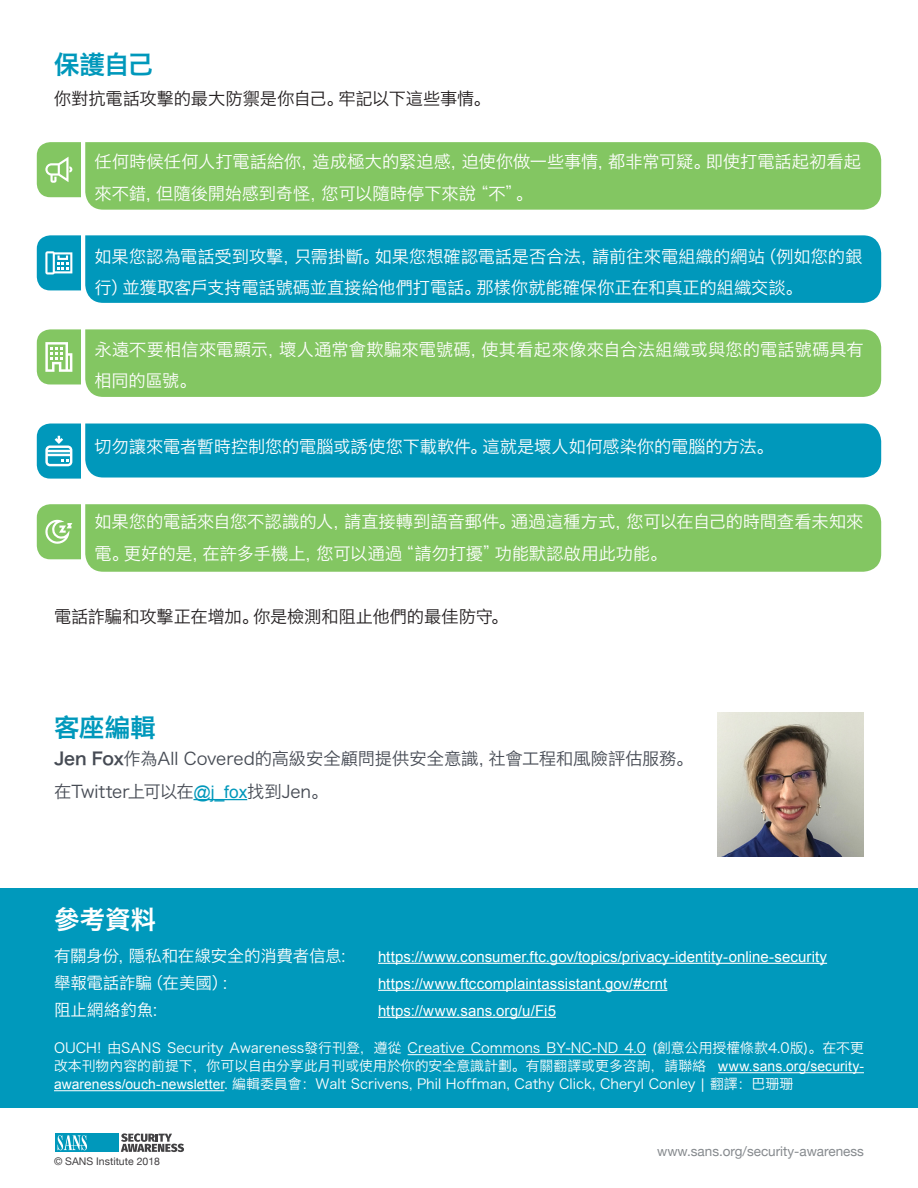
<style>
.page{position:relative;width:918px;height:1188px;background:#fff}
.page>*{position:absolute;margin:0;border:0;box-sizing:border-box;transform-origin:0 0}
.MainText{font:25.5px "Hiragino Sans GB W6";letter-spacing:-.01em;color:#0098bb}
.t1{font:25.5px "Hiragino Sans GB W6";color:#fff}
.indents{font:17.25px/31.5px "Hiragino Sans GB W3";letter-spacing:-.005em;color:#fff}
.MainText-2{font:17.25px/33px "Hiragino Sans GB W3";letter-spacing:-.005em;color:#464b54}
.MainText-3{font:17.25px "Hiragino Sans GB W3";letter-spacing:-.01em;color:#231f20}
.t2{font:16.5px "Hiragino Sans GB W3";letter-spacing:-.005em;color:#fff}
.t3{font:15px "Arial";letter-spacing:.005em;color:#fff}
.t4{font:13.8px "Hiragino Sans GB W3";color:#fff}
.t5{font:13.8px "Arial";letter-spacing:.01em;color:#fff}
.t6{font:13.5px "Helvetica Neue";color:#868a8e}
.t7{font:10.5px "Helvetica Neue";color:#413f41}
.s1{font-family:"Hiragino Sans GB W6"}
.s2{font-family:"Arial";color:#0098bb}
.s3{font-family:"Arial"}
</style>
<div class="page">
<div style="left:85px;top:142px;width:796px;height:68px;background:#83c662"></div>
<div style="left:85px;top:235px;width:796px;height:68px;background:#0098bb"></div>
<div style="left:85px;top:329px;width:796px;height:68px;background:#83c662"></div>
<div style="left:85px;top:504px;width:796px;height:68px;background:#83c662"></div>
<svg style="left:37px;top:142px;width:44px;height:55px;background:#91cc74"></svg>
<svg style="left:37px;top:235px;width:44px;height:55px;background:#29a8c5"></svg>
<svg style="left:37px;top:329px;width:44px;height:55px;background:#9cd181"></svg>
<svg style="left:37px;top:504px;width:44px;height:55px;background:#92cd76"></svg>
<div style="left:37px;top:424px;width:844px;height:55px;background:#0098bb"></div>
<svg style="left:121px;top:1133px;width:63px;height:19px"></svg>
<div style="left:56px;top:1133px;width:63px;height:19px;background:#0098bb"></div>
<svg style="left:58px;top:1135px;width:29px;height:15px"></svg>
<div style="left:0;top:889px;width:918px;height:219px;background:#0099bc"></div>
<hr style="left:378px;top:963px;width:449px;height:1px;background:#fff">
<hr style="left:378px;top:990px;width:289px;height:1px;background:#fff">
<hr style="left:378px;top:1017px;width:178px;height:1px;background:#fff">
<hr style="left:408px;top:1054px;width:238px;height:1px;background:#fff">
<hr style="left:718px;top:1072px;width:146px;height:1px;background:#fff">
<hr style="left:54px;top:1090px;width:170px;height:1px;background:#fff">
<hr style="left:193px;top:799px;width:54px;height:1px;background:#0098bb">
<img style="left:718px;top:713px;width:146px;height:143px">
<p class="MainText" style="left:54px;top:48px;width:101px">保護自己</p>
<p class="MainText-3" style="left:54px;top:88px;width:291px">你對抗電話攻擊的最大防禦是你自己。</p>
<p class="MainText-3" style="left:339px;top:88px;width:154px">牢記以下這些事情。</p>
<p class="indents" style="left:94px;top:146px;width:225px">任何時候任何人打電話給你，</p>
<p class="indents" style="left:312px;top:146px;width:157px">造成極大的緊迫感，</p>
<p class="indents" style="left:706px;top:146px;width:157px">即使打電話起初看起</p>
<p class="indents" style="left:462px;top:146px;width:154px">迫使你做一些事情，</p>
<p class="indents" style="left:608px;top:146px;width:104px">都非常可疑。</p>
<p class="indents" style="left:94px;top:177px;width:70px">來不錯，</p>
<p class="indents" style="left:156px;top:177px;width:173px">但隨後開始感到奇怪，</p>
<p class="indents" style="left:321px;top:177px;width:156px">您可以隨時停下來說</p>
<p class="indents" style="left:471px;top:177px;width:63px">“不。“</p>
<p class="indents" style="left:94px;top:240px;width:208px">如果您認為電話受到攻擊，</p>
<p class="indents" style="left:375px;top:240px;width:225px">如果您想確認電話是否合法，</p>
<p class="indents" style="left:294px;top:240px;width:87px">只需掛斷。</p>
<p class="indents" style="left:592px;top:240px;width:175px">請前往來電組織的網站</p>
<p class="indents" style="left:760px;top:240px;width:104px">（例如您的銀</p>
<p class="indents" style="left:123px;top:272px;width:360px">並獲取客戶支持電話號碼並直接給他們打電話。</p>
<p class="indents" style="left:476px;top:272px;width:328px">那樣你就能確保你正在和真正的組織交談。</p>
<p class="indents" style="left:94px;top:272px;width:35px">行）</p>
<p class="indents" style="left:94px;top:333px;width:192px">永遠不要相信來電顯示，相同的區號。</p>
<p class="indents" style="left:482px;top:333px;width:384px">使其看起來像來自合法組織或與您的電話號碼具有</p>
<p class="indents" style="left:279px;top:333px;width:210px">壞人通常會欺騙來電號碼，</p>
<p class="indents" style="left:483px;top:431px;width:293px">這就是壞人如何感染你的電腦的方法。</p>
<p class="indents" style="left:94px;top:431px;width:394px">切勿讓來電者暫時控制您的電腦或誘使您下載軟件。</p>
<p class="indents" style="left:94px;top:506px;width:257px">如果您的電話來自您不認識的人，</p>
<p class="indents" style="left:511px;top:506px;width:123px">通過這種方式，</p>
<p class="indents" style="left:344px;top:506px;width:173px">請直接轉到語音郵件。</p>
<p class="indents" style="left:626px;top:506px;width:238px">您可以在自己的時間查看未知來</p>
<p class="indents" style="left:202px;top:537px;width:122px">在許多手機上，</p>
<p class="indents" style="left:124px;top:537px;width:87px">更好的是，</p>
<p class="indents" style="left:94px;top:537px;width:36px">電。</p>
<p class="indents" style="left:397px;top:537px;width:105px">“請勿打擾”</p>
<p class="indents" style="left:316px;top:537px;width:88px">您可以通過</p>
<p class="indents" style="left:495px;top:537px;width:174px">功能默認啟用此功能。</p>
<p class="MainText-3" style="left:54px;top:606px;width:206px">電話詐騙和攻擊正在增加。</p>
<p class="MainText-3" style="left:253px;top:606px;width:257px">你是檢測和阻止他們的最佳防守。</p>
<p class="MainText" style="left:54px;top:711px;width:103px">客座編輯</p>
<p class="MainText-2" style="left:54px;top:742px;width:443px"><span class="s1">Jen Fox</span>作為All Covered的高級安全顧問提供安全意識，在Twitter上可以在<span class="s2">@ _j fox</span>找到Jen。</p>
<p class="MainText-2" style="left:489px;top:742px;width:206px">社會工程和風險評估服務。</p>
<p class="t1" style="left:54px;top:902px;width:104px">參考資料</p>
<p class="t2" style="left:54px;top:945px;width:82px">有關身份，</p>
<p class="t2" style="left:129px;top:945px;width:218px">隱私和在線安全的消費者信息:</p>
<p class="t3" style="left:378px;top:947px;width:451px">https://www.consumer.ftc.gov/topics/privacy-identity-online-security</p>
<p class="t2" style="left:54px;top:972px;width:100px">舉報電話詐騙</p>
<p class="t2" style="left:147px;top:972px;width:83px">（在美國）</p>
<p class="t2" style="left:223px;top:972px;width:5px">:</p>
<p class="t3" style="left:378px;top:974px;width:291px">https://www.ftccomplaintassistant.gov/#crnt</p>
<p class="t2" style="left:54px;top:999px;width:105px">阻止網絡釣魚:</p>
<p class="t4" style="left:54px;top:1040px;width:812px">OUCH! 由SANS Security Awareness發行刊登，遵從 Creative Commons BY-NC-ND 4.0 (創意公用授權條款4.0版)。在不更</p>
<p class="t4" style="left:54px;top:1076px;width:741px"><span class="s3">awareness/ouch-newsletter</span>. 編輯委員會：Walt Scrivens, Phil Hoffman, Cathy Click, Cheryl Conley | 翻譯：巴珊珊</p>
<p class="t3" style="left:378px;top:1001px;width:180px">https://www.sans.org /u/ Fi5</p>
<p class="t4" style="left:54px;top:1058px;width:654px">改本刊物內容的前提下，你可以自由分享此月刊或使用於你的安全意識計劃。有關翻譯或更多咨詢，請聯絡</p>
<p class="t5" style="left:718px;top:1057px;width:147px">www.sans.org/security-</p>
<p class="t7" style="left:54px;top:1154px;width:108px">© SANS Institute 2018</p>
<p class="t6" style="left:657px;top:1142px;width:208px">www.sans.org/security-awareness</p>
</div>
